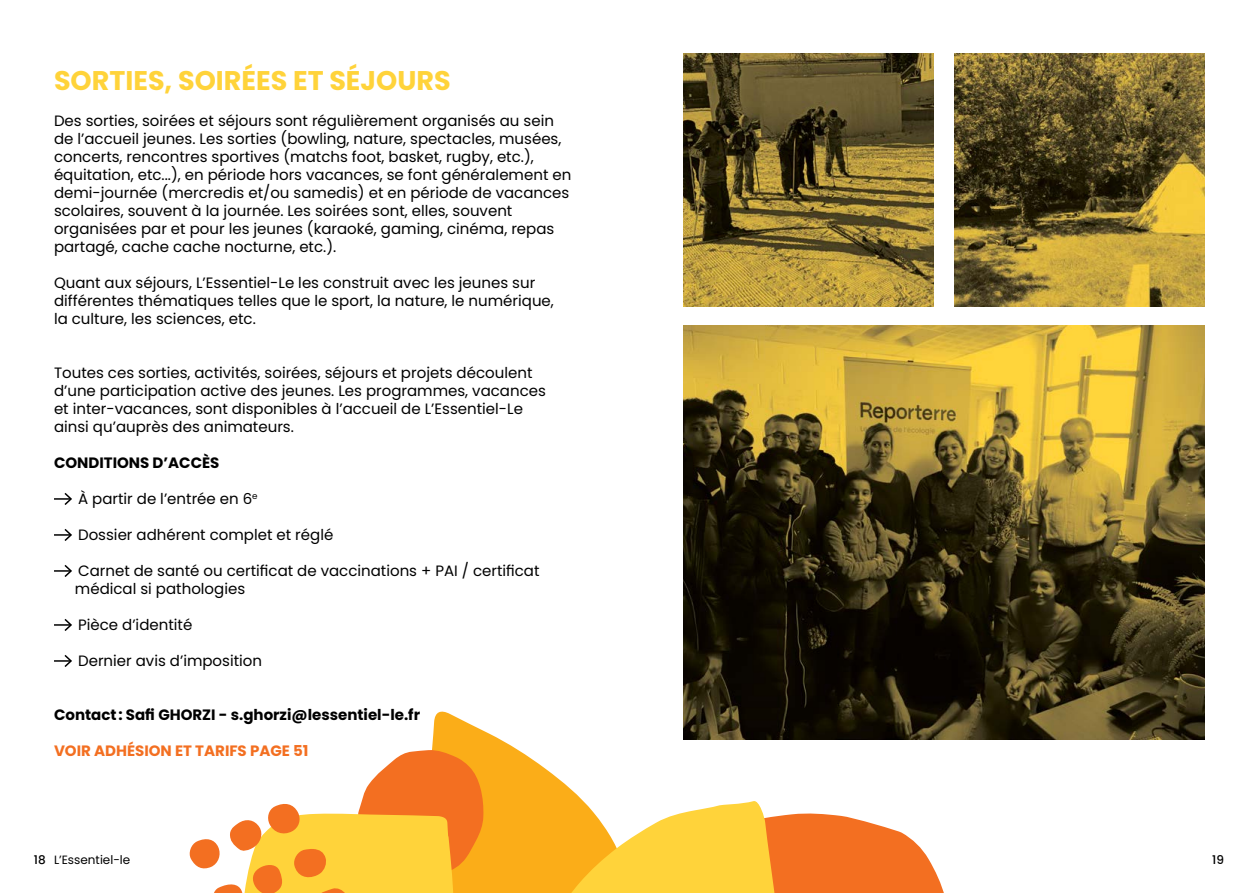
<style>
.page{position:relative;width:1259px;height:893px;background:#fff}
.page>*{position:absolute;margin:0;border:0;box-sizing:border-box;transform-origin:0 0}
.t1{font:700 27px "Poppins";color:#ffd33a}
.t2{font:15px/18px "Poppins";color:#000}
.t3{font:700 15px "Poppins";color:#000}
.t4{font:700 15px "Poppins";color:#f36f21}
.t5{font:12px "Poppins";color:#000}
.t6{font:500 12px "Poppins";color:#000}
.s1{font-weight:500}
</style>
<div class="page">
<img style="left:955px;top:54px;width:250px;height:252px">
<img style="left:683px;top:54px;width:250px;height:252px">
<svg style="left:54px;top:493px;width:18px;height:12px"></svg>
<svg style="left:54px;top:529px;width:18px;height:12px"></svg>
<svg style="left:54px;top:565px;width:18px;height:12px"></svg>
<svg style="left:54px;top:619px;width:18px;height:12px"></svg>
<svg style="left:54px;top:655px;width:18px;height:12px"></svg>
<img style="left:683px;top:326px;width:522px;height:414px">
<svg style="left:189px;top:709px;width:762px;height:184px"></svg>
<h1 class="t1" style="left:54px;top:65px;width:398px">SORTIES, SOIRÉES ET SÉJOURS</h1>
<p class="t2" style="left:54px;top:112px;width:519px">Des sorties, soirées et séjours sont régulièrement organisés au sein de l’accueil jeunes. Les sorties (bowling, nature, spectacles, musées, concerts, rencontres sportives (matchs foot, basket, rugby, etc.), équitation, etc...), en période hors vacances, se font généralement en demi-journée (mercredis et/ou samedis) et en période de vacances scolaires, souvent à la journée. Les soirées sont, elles, souvent organisées par et pour les jeunes (karaoké, gaming, cinéma, repas partagé, cache cache nocturne, etc.).</p>
<p class="t2" style="left:54px;top:274px;width:501px">Quant aux séjours, L’Essentiel-Le les construit avec les jeunes sur différentes thématiques telles que le sport, la nature, le numérique, la culture, les sciences, etc.</p>
<p class="t2" style="left:54px;top:364px;width:493px">Toutes ces sorties, activités, soirées, séjours et projets découlent d’une participation active des jeunes. Les programmes, vacances et inter-vacances, sont disponibles à l’accueil de L’Essentiel-Le ainsi qu’auprès des animateurs.</p>
<p class="t3" style="left:54px;top:454px;width:167px">CONDITIONS D’ACCÈS</p>
<p class="t2" style="left:78px;top:490px;width:181px">À partir de l’entrée en 6<sup>e</sup></p>
<p class="t2" style="left:78px;top:526px;width:257px">Dossier adhérent complet et réglé</p>
<p class="t2" style="left:75px;top:562px;width:466px">Carnet de santé ou certificat de vaccinations + PAI / certificat médical si pathologies</p>
<p class="t2" style="left:78px;top:616px;width:116px">Pièce d’identité</p>
<p class="t2" style="left:78px;top:652px;width:185px">Dernier avis d’imposition</p>
<p class="t3" style="left:54px;top:706px;width:367px">Contact : Safi GHORZI - s.ghorzi@lessentiel-le.fr</p>
<p class="t4" style="left:54px;top:742px;width:256px">VOIR ADHÉSION ET TARIFS PAGE 51</p>
<p class="t5" style="left:34px;top:853px;width:98px"><span class="s1">18</span> L’Essentiel-le</p>
<p class="t6" style="left:1212px;top:853px;width:13px">19</p>
</div>
